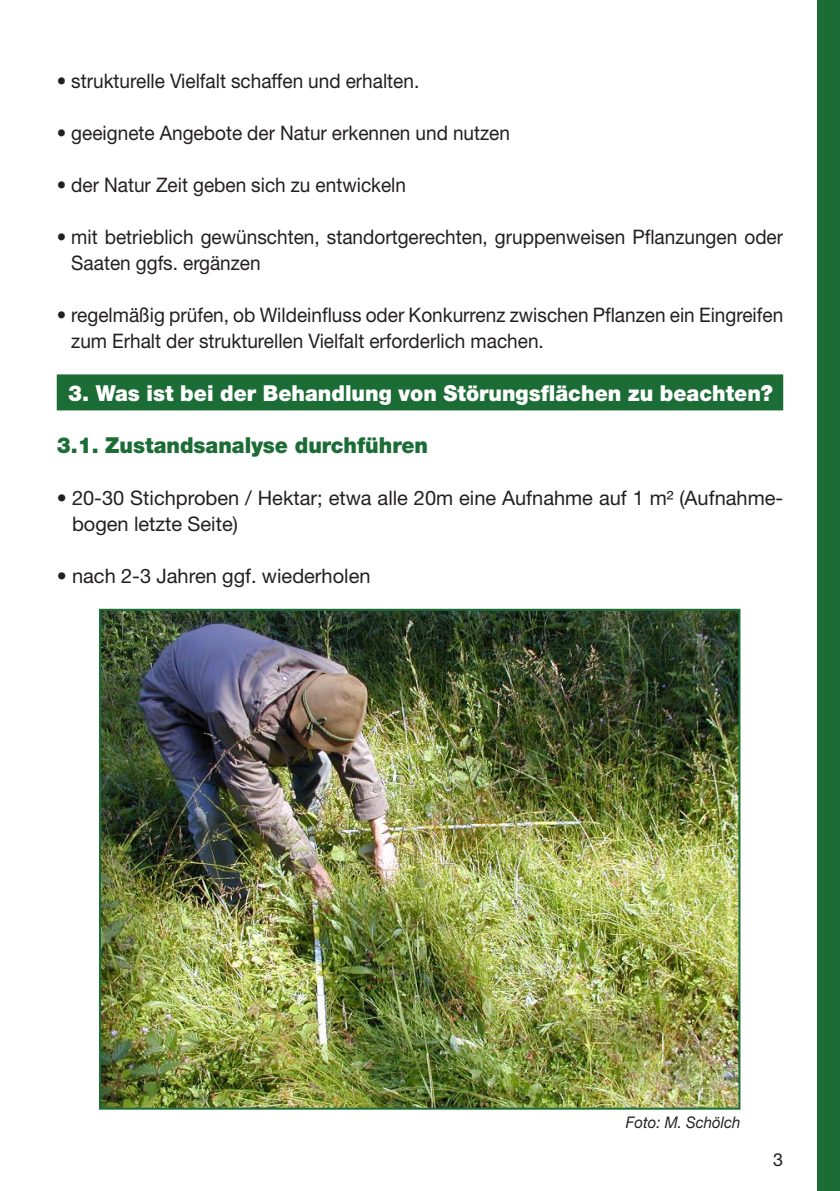
<style>
.page{position:relative;width:840px;height:1191px;background:#fff}
.page>*{position:absolute;margin:0;border:0;box-sizing:border-box;transform-origin:0 0}
.t1{font:900 22px "Helvetica Neue";color:#fff;scale:.95 1}
.t2{font:900 22px "Helvetica Neue";color:#1c6c36;scale:.95 1}
.t3{font:20px/26px "Helvetica Neue";color:#231f20;scale:.95 1}
.t4{font:20px/26px "Helvetica Neue";color:#231f20}
.t5{font:18px "Helvetica Neue";color:#231f20}
.t6{font:italic 16px "Helvetica Neue";color:#231f20;scale:.94 1}
</style>
<div class="page">
<div style="left:816px;top:0;width:23px;height:1191px;background:#1c6c36"></div>
<div style="left:57px;top:374px;width:725px;height:36px;background:#1c6c36"></div>
<img style="left:102px;top:612px;width:635px;height:494px">
<div style="left:99px;top:609px;width:641px;height:500px;border:2px solid #1c6c36"></div>
<p class="t3" style="left:57px;top:68px;width:383px">• strukturelle Vielfalt schaffen und erhalten.</p>
<p class="t3" style="left:57px;top:120px;width:478px">• geeignete Angebote der Natur erkennen und nutzen</p>
<p class="t3" style="left:57px;top:172px;width:369px">• der Natur Zeit geben sich zu entwickeln</p>
<p class="t3" style="left:71px;top:224px;width:750px;text-indent:-15px">• mit betrieblich gewünschten, standortgerechten, gruppenweisen Pflanzungen oder<br>Saaten ggfs. ergänzen</p>
<p class="t3" style="left:71px;top:302px;width:750px;text-indent:-15px">• regelmäßig prüfen, ob Wildeinfluss oder Konkurrenz zwischen Pflanzen ein Eingreifen zum Erhalt der strukturellen Vielfalt erforderlich machen.</p>
<p class="t1" style="left:68px;top:379px;width:743px">3. Was ist bei der Behandlung von Störungsflächen zu beachten?</p>
<p class="t2" style="left:57px;top:431px;width:392px">3.1. Zustandsanalyse durchführen</p>
<p class="t4" style="left:72px;top:484px;width:712px;text-indent:-15px">• 20-30 Stichproben / Hektar; etwa alle 20m eine Aufnahme auf 1 m² (Aufnahme&shy;bogen letzte Seite)</p>
<p class="t4" style="left:57px;top:562px;width:315px">• nach 2-3 Jahren ggf. wiederholen</p>
<p class="t6" style="left:625px;top:1112px;width:123px">Foto: M. Schölch</p>
<p class="t5" style="left:772px;top:1148px;width:12px">3</p>
</div>
